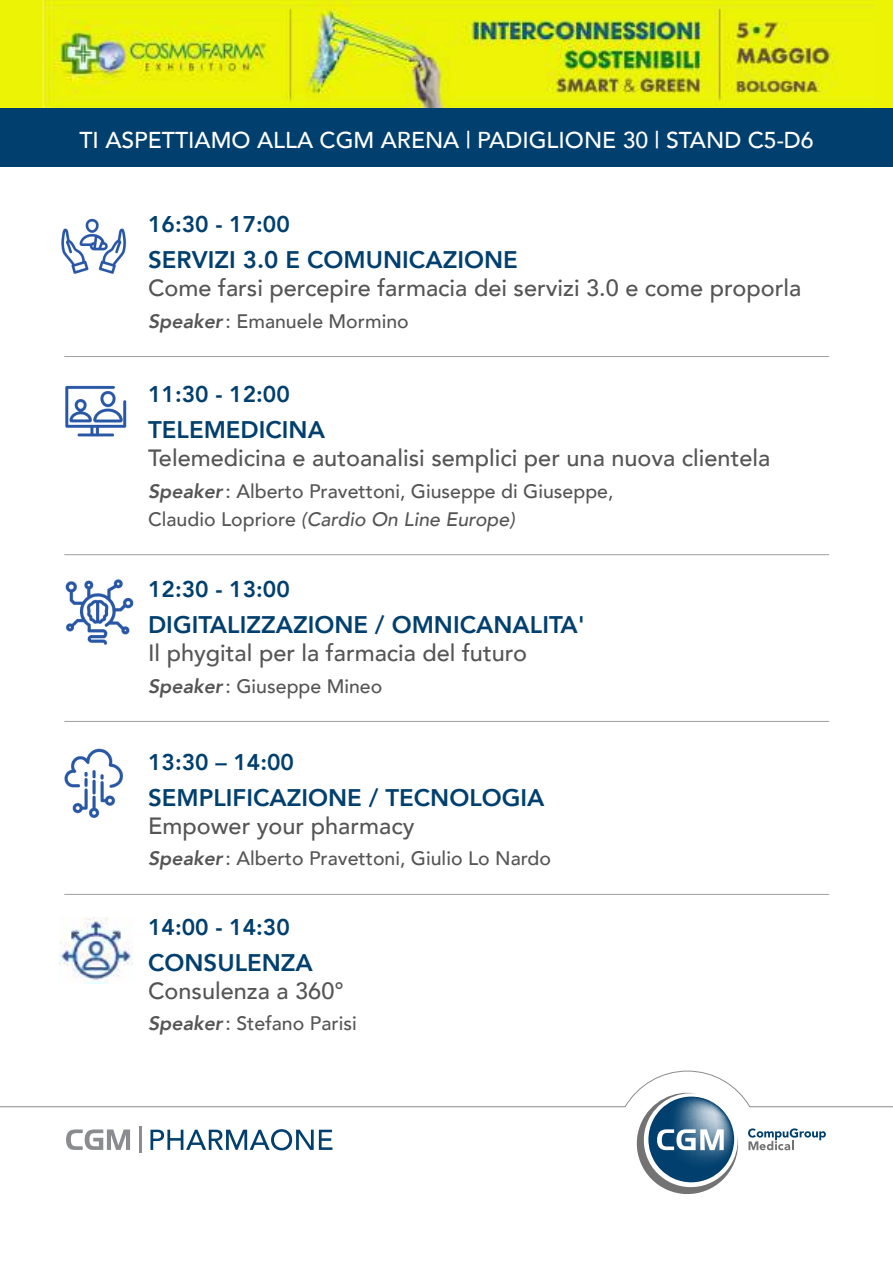
<style>
.page{position:relative;width:893px;height:1263px;background:#fff}
.page>*{position:absolute;margin:0;border:0;box-sizing:border-box;transform-origin:0 0}
.t1{font:800 24px "Avenir";color:#003f6e}
.t2{font:500 23.55px "Avenir";color:#555}
.t3{font:500 22.95px "Avenir";color:#fff}
.t4{font:800 22.8px "Avenir";color:#003f6e}
.t5{font:500 19.5px/28.2px "Avenir";color:#555}
.s1{font-weight:800;font-style:italic}
.s2{font-style:italic}
</style>
<div class="page">
<div style="left:0;top:0;width:893px;height:109px;background:#edf305"></div>
<svg style="left:0;top:1070px;width:893px;height:124px"></svg>
<hr style="left:139px;top:1126px;width:2px;height:27px;background:#8b8c8f">
<img style="left:43px;top:0;width:831px;height:108px">
<div style="left:0;top:108px;width:893px;height:58px;background:#003f6e"></div>
<img style="left:61px;top:218px;width:66px;height:56px">
<img style="left:65px;top:385px;width:62px;height:52px">
<hr style="left:64px;top:356px;width:765px;height:1px;background:#9f9f9f">
<img style="left:65px;top:579px;width:69px;height:66px">
<hr style="left:64px;top:554px;width:765px;height:1px;background:#9f9f9f">
<hr style="left:64px;top:894px;width:765px;height:1px;background:#9f9f9f">
<hr style="left:64px;top:721px;width:765px;height:1px;background:#9f9f9f">
<img style="left:60px;top:917px;width:73px;height:66px">
<img style="left:64px;top:748px;width:59px;height:70px">
<p class="t3" style="left:79px;top:120px;width:736px">TI ASPETTIAMO ALLA CGM ARENA | PADIGLIONE 30 | STAND C5-D6</p>
<p class="t4" style="left:148px;top:206px;width:143px">16:30 - 17:00</p>
<p class="t1" style="left:148px;top:241px;width:371px">SERVIZI 3.0 E COMUNICAZIONE</p>
<p class="t2" style="left:148px;top:268px;width:655px">Come farsi percepire farmacia dei servizi 3.0 e come proporla</p>
<p class="t5" style="left:148px;top:306px;width:262px"><span class="s1">Speaker</span> : Emanuele Mormino</p>
<p class="t4" style="left:148px;top:376px;width:143px">11:30 - 12:00</p>
<p class="t1" style="left:148px;top:411px;width:178px">TELEMEDICINA</p>
<p class="t2" style="left:148px;top:438px;width:624px">Telemedicina e autoanalisi semplici per una nuova clientela</p>
<p class="t5" style="left:148px;top:476px;width:467px"><span class="s1">Speaker</span> : Alberto Pravettoni, Giuseppe di Giuseppe,<br>Claudio Lopriore <span class="s2">(Cardio On Line Europe)</span></p>
<p class="t4" style="left:148px;top:571px;width:143px">12:30 - 13:00</p>
<p class="t1" style="left:148px;top:606px;width:438px">DIGITALIZZAZIONE / OMNICANALITA'</p>
<p class="t2" style="left:148px;top:633px;width:380px">Il phygital per la farmacia del futuro</p>
<p class="t5" style="left:148px;top:670px;width:236px"><span class="s1">Speaker</span> : Giuseppe Mineo</p>
<p class="t4" style="left:148px;top:744px;width:147px">13:30 – 14:00</p>
<p class="t1" style="left:148px;top:779px;width:398px">SEMPLIFICAZIONE / TECNOLOGIA</p>
<p class="t2" style="left:148px;top:806px;width:268px">Empower your pharmacy</p>
<p class="t5" style="left:148px;top:843px;width:405px"><span class="s1">Speaker</span> : Alberto Pravettoni, Giulio Lo Nardo</p>
<p class="t4" style="left:148px;top:909px;width:143px">14:00 - 14:30</p>
<p class="t1" style="left:148px;top:944px;width:166px">CONSULENZA</p>
<p class="t2" style="left:148px;top:971px;width:197px">Consulenza a 360°</p>
<p class="t5" style="left:148px;top:1008px;width:210px"><span class="s1">Speaker</span> : Stefano Parisi</p>
</div>
